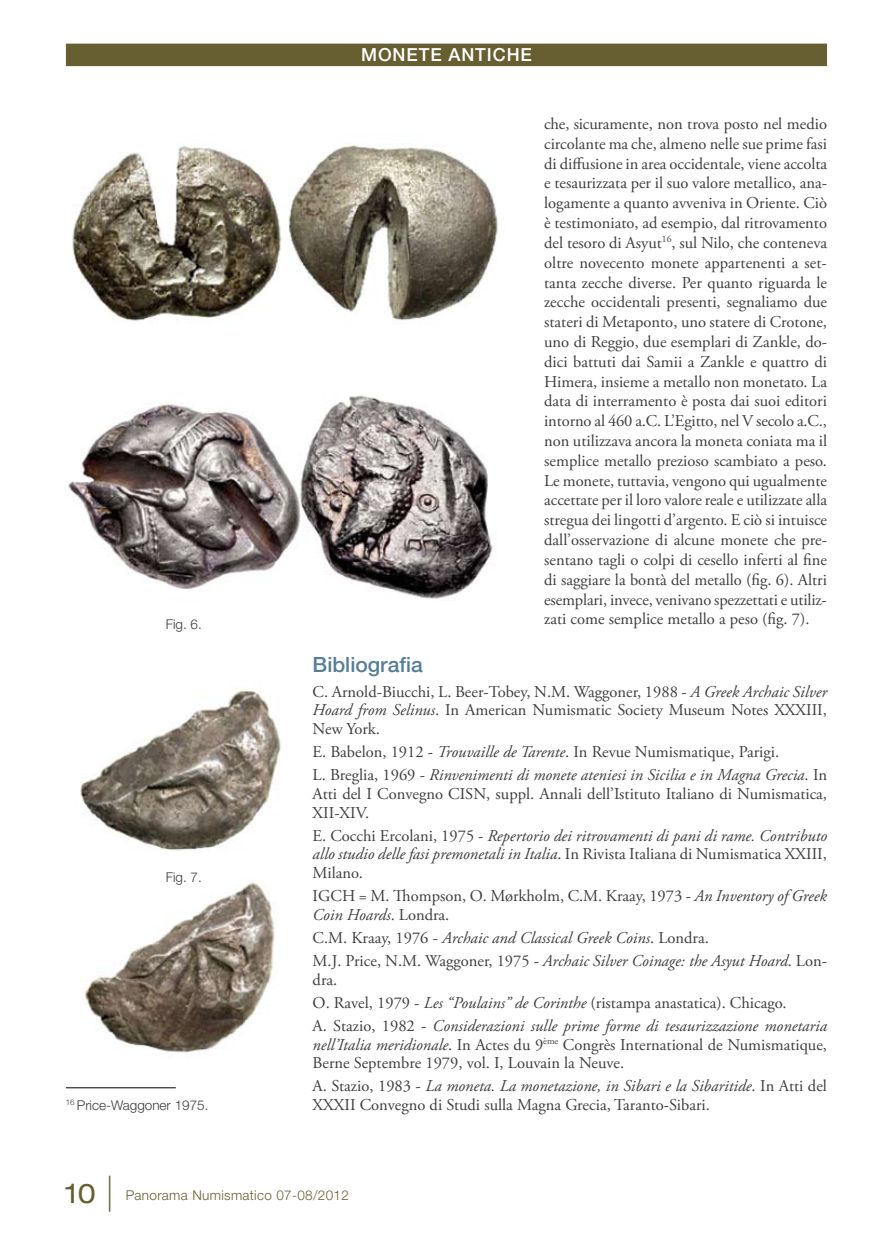
<style>
.page{position:relative;width:893px;height:1234px;background:#fff}
.page>*{position:absolute;margin:0;border:0;box-sizing:border-box;transform-origin:0 0}
.t1{font:100 36px "Helvetica Neue";color:#675f31}
.t2{font:expanded 27px "Helvetica Neue";color:#675f31}
.t3{font:500 21px "Helvetica Neue";color:#557e99}
.t4{font:500 18px "Helvetica Neue";letter-spacing:.05em;color:#fff}
.t5{font:16.5px/19.8px "Adobe Garamond Pro";color:#3e3e40}
.t6{font:italic 16.5px/23px "Adobe Garamond Pro";color:#3e3e40}
.t7{font:300 13.5px "Helvetica Neue";color:#3e3e40}
.t8{font:300 13.5px "Helvetica Neue";letter-spacing:.025em;color:#675f31}
.s1{font-style:italic}
.s2{font-style:normal}
</style>
<div class="page">
<img style="left:68px;top:144px;width:430px;height:455px">
<img style="left:80px;top:688px;width:201px;height:163px">
<img style="left:82px;top:882px;width:193px;height:171px">
<hr style="left:66px;top:1087px;width:110px;height:1px;background:#000">
<div style="left:66px;top:44px;width:761px;height:22px;background:#675f31"></div>
<p class="t7" style="left:166px;top:616px;width:38px">Fig. 6.</p>
<p class="t7" style="left:166px;top:869px;width:38px">Fig. 7.</p>
<p class="t7" style="left:66px;top:1096px;width:144px"><sup>16</sup> Price-Waggoner 1975.</p>
<p class="t4" style="left:361px;top:52px;width:172px">MONETE ANTICHE</p>
<p class="t5" style="left:544px;top:114px;width:285px;text-align:justify">che, sicuramente, non trova posto nel medio circolante ma che, almeno nelle sue prime fasi di diffusione in area occidentale, viene accolta e tesaurizzata per il suo valore metallico, ana&shy;logamente a quanto avveniva in Oriente. Ciò è testimoniato, ad esempio, dal ritrovamento del tesoro di Asyut<sup>16</sup>, sul Nilo, che conteneva oltre novecento monete appartenenti a set&shy;tanta zecche diverse. Per quanto riguarda le zecche occidentali presenti, segnaliamo due stateri di Metaponto, uno statere di Crotone, uno di Reggio, due esemplari di Zankle, do&shy;dici battuti dai Samii a Zankle e quattro di Himera, insieme a metallo non monetato. La data di interramento è posta dai suoi editori intorno al 460 a.C. L’Egitto, nel V secolo a.C., non utilizzava ancora la moneta coniata ma il semplice metallo prezioso scambiato a peso.<br>Le monete, tuttavia, vengono qui ugualmente accettate per il loro valore reale e utilizzate alla stregua dei lingotti d’argento. E ciò si intuisce dall’osservazione di alcune monete che pre&shy;sentano tagli o colpi di cesello inferti al fine di saggiare la bontà del metallo (fig. 6). Altri esemplari, invece, venivano spezzettati e utiliz&shy;zati come semplice metallo a peso (fig. 7).</p>
<p class="t3" style="left:313px;top:652px;width:112px">Bibliografia</p>
<p class="t5" style="left:313px;top:682px;width:516px;line-height:18.8px;text-align:justify">C. Arnold-Biucchi, L. Beer-Tobey, N.M. Waggoner, 1988 - <span class="s1">A Greek Archaic Silver Hoard from Selinus</span>. In American Numismatic Society Museum Notes XXXIII, New York.</p>
<p class="t6" style="left:313px;top:740px;width:516px"><span class="s2">E. Babelon, 1912 -</span> Trouvaille de Tarente<span class="s2">. In Revue Numismatique, Parigi.<br>L. Breglia, 1969 -</span> Rinvenimenti di monete ateniesi in Sicilia e in Magna Grecia<span class="s2">. In</span></p>
<p class="t5" style="left:313px;top:784px;width:516px;line-height:18.8px">Atti del I Convegno CISN, suppl. Annali dell’Istituto Italiano di Numismatica,<br>XII-XIV.</p>
<p class="t6" style="left:313px;top:826px;width:516px;line-height:18.8px;text-align:justify"><span class="s2">E. Cocchi Ercolani, 1975 -</span> Repertorio dei ritrovamenti di pani di rame. Contributo allo studio delle fasi premonetali in Italia<span class="s2">. In Rivista Italiana di Numismatica XXIII, Milano.</span></p>
<p class="t5" style="left:313px;top:886px;width:516px;line-height:18.8px">IGCH = M. Thompson, O. Mørkholm, C.M. Kraay, 1973 - <span class="s1">An Inventory of Greek<br>Coin Hoards</span>. Londra.</p>
<p class="t6" style="left:313px;top:926px;width:516px"><span class="s2">C.M. Kraay, 1976 -</span> Archaic and Classical Greek Coins<span class="s2">. Londra.<br>M.J. Price, N.M. Waggoner, 1975 -</span> Archaic Silver Coinage: the Asyut Hoard<span class="s2">. Lon-</span></p>
<p class="t6" style="left:313px;top:968px;width:516px"><span class="s2">dra.<br>O. Ravel, 1979 -</span> Les “Poulains” de Corinthe <span class="s2">(ristampa anastatica). Chicago.<br>A. Stazio, 1982 -</span> Considerazioni sulle prime forme di tesaurizzazione monetaria</p>
<p class="t5" style="left:313px;top:1035px;width:516px;line-height:18.8px"><span class="s1">nell’Italia meridionale</span>. In Actes du 9<sup>ème</sup> Congrès International de Numismatique,<br>Berne Septembre 1979, vol. I, Louvain la Neuve.</p>
<p class="t5" style="left:313px;top:1077px;width:516px;line-height:18.8px">A. Stazio, 1983 - <span class="s1">La moneta. La monetazione, in Sibari e la Sibaritide</span>. In Atti del<br>XXXII Convegno di Studi sulla Magna Grecia, Taranto-Sibari.</p>
<h2 class="t2" style="left:66px;top:1176px;width:32px">10</h2>
<h1 class="t1" style="left:106px;top:1170px;width:9px">|</h1>
<p class="t8" style="left:126px;top:1186px;width:225px">Panorama Numismatico 07-08/2012</p>
</div>
